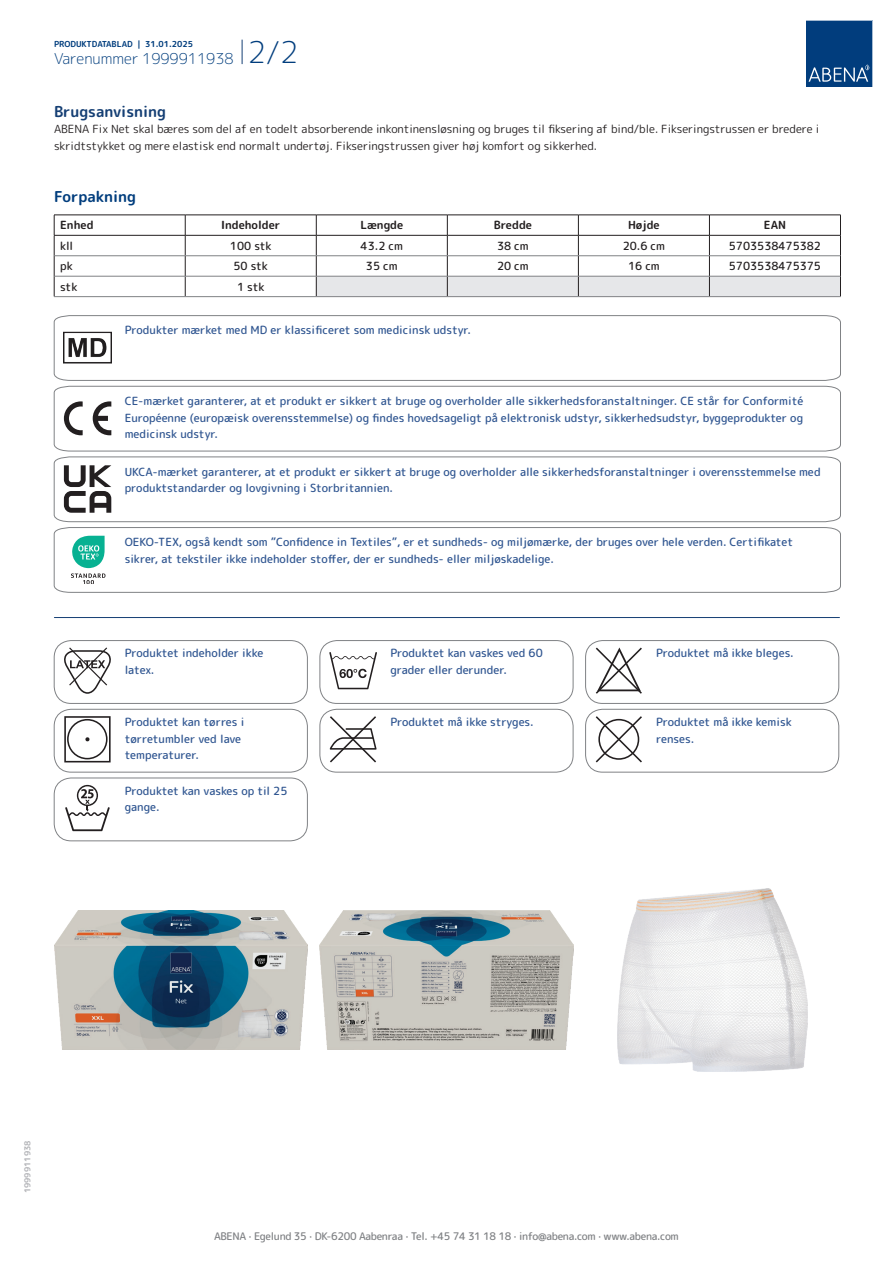
<style>
.page{position:relative;width:893px;height:1263px;background:#fff}
.page>*{position:absolute;margin:0;border:0;box-sizing:border-box;transform-origin:0 0}
.t1{font:300 15px "Rounded Mplus 1 c";color:#013d7d}
.t2{font:700 15px "Rounded Mplus 1 c";color:#153f74}
.t3{font:700 15px "Rounded Mplus 1 c";color:#013d7d}
.t4{font:500 11.25px/16.5px "Rounded Mplus 1 c";color:#305691}
.t5{font:11.25px/16.5px "Rounded Mplus 1 c";color:#231f20}
.t6{font:500 11.25px "Rounded Mplus 1 c";color:#231f20}
.t7{font:700 11.25px "Rounded Mplus 1 c";color:#231f20}
.t8{font:500 10.5px "Rounded Mplus 1 c";letter-spacing:-.03em;color:#808285}
.t9{font:700 8.25px "Rounded Mplus 1 c";color:#013d7d}
.t10{font:700 8.25px "Rounded Mplus 1 c";color:#b2b3b7}
.s1{font-size:30px}
</style>
<div class="page">
<svg style="left:242px;top:40px;width:1px;height:24px"></svg>
<svg style="left:806px;top:20px;width:67px;height:67px;background:#144b86"></svg>
<hr style="left:54px;top:215px;width:131px;height:1px;background:#231f20">
<hr style="left:185px;top:215px;width:131px;height:1px;background:#231f20">
<hr style="left:54px;top:235px;width:131px;height:1px;background:#231f20">
<hr style="left:185px;top:235px;width:131px;height:1px;background:#231f20">
<svg style="left:54px;top:215px;width:1px;height:81px"></svg>
<svg style="left:185px;top:215px;width:1px;height:81px"></svg>
<svg style="left:316px;top:215px;width:525px;height:81px"></svg>
<hr style="left:54px;top:255px;width:131px;height:1px;background:#808285">
<hr style="left:185px;top:255px;width:131px;height:1px;background:#808285">
<hr style="left:316px;top:255px;width:131px;height:1px;background:#808285">
<hr style="left:447px;top:255px;width:131px;height:1px;background:#808285">
<hr style="left:578px;top:255px;width:131px;height:1px;background:#808285">
<hr style="left:709px;top:255px;width:131px;height:1px;background:#808285">
<hr style="left:54px;top:276px;width:131px;height:1px;background:#808285">
<hr style="left:185px;top:276px;width:131px;height:1px;background:#808285">
<hr style="left:316px;top:276px;width:131px;height:1px;background:#808285">
<hr style="left:447px;top:276px;width:131px;height:1px;background:#808285">
<hr style="left:578px;top:276px;width:131px;height:1px;background:#808285">
<hr style="left:709px;top:276px;width:131px;height:1px;background:#808285">
<hr style="left:54px;top:296px;width:131px;height:1px;background:#808285">
<hr style="left:185px;top:296px;width:131px;height:1px;background:#808285">
<hr style="left:316px;top:296px;width:131px;height:1px;background:#808285">
<hr style="left:447px;top:296px;width:131px;height:1px;background:#808285">
<hr style="left:578px;top:296px;width:131px;height:1px;background:#808285">
<hr style="left:709px;top:296px;width:132px;height:1px;background:#808285">
<svg style="left:54px;top:315px;width:787px;height:66px"></svg>
<svg style="left:54px;top:386px;width:787px;height:65px"></svg>
<svg style="left:54px;top:456px;width:787px;height:66px"></svg>
<svg style="left:54px;top:527px;width:787px;height:66px"></svg>
<hr style="left:54px;top:617px;width:785px;height:1px;background:#153f74">
<svg style="left:64px;top:647px;width:47px;height:47px"></svg>
<div style="left:54px;top:640px;width:254px;height:64px;border:1px solid #808285;border-radius:17px"></div>
<svg style="left:329px;top:652px;width:48px;height:37px"></svg>
<div style="left:320px;top:640px;width:253px;height:64px;border:1px solid #808285;border-radius:17px"></div>
<svg style="left:596px;top:647px;width:46px;height:47px"></svg>
<div style="left:585px;top:640px;width:254px;height:64px;border:1px solid #808285;border-radius:17px"></div>
<svg style="left:64px;top:716px;width:47px;height:46px"></svg>
<div style="left:54px;top:709px;width:254px;height:63px;border:1px solid #808285;border-radius:17px"></div>
<svg style="left:330px;top:716px;width:47px;height:46px"></svg>
<div style="left:320px;top:709px;width:253px;height:63px;border:1px solid #808285;border-radius:17px"></div>
<svg style="left:596px;top:716px;width:46px;height:46px"></svg>
<div style="left:585px;top:709px;width:254px;height:63px;border:1px solid #808285;border-radius:17px"></div>
<svg style="left:65px;top:785px;width:45px;height:46px"></svg>
<div style="left:54px;top:778px;width:254px;height:63px;border:1px solid #808285;border-radius:17px"></div>
<img style="left:54px;top:911px;width:253px;height:138px">
<img style="left:320px;top:911px;width:253px;height:138px">
<img style="left:617px;top:889px;width:191px;height:182px">
<p class="t9" style="left:54px;top:38px;width:141px">PRODUKTDATABLAD | 31.01.2025</p>
<h1 class="t1" style="left:54px;top:48px;width:246px">Varenummer 1999911938 <span class="s1">2/2</span></h1>
<h1 class="t2" style="left:54px;top:101px;width:113px">Brugsanvisning</h1>
<p class="t5" style="left:54px;top:121px;width:767px">ABENA Fix Net skal bæres som del af en todelt absorberende inkontinensløsning og bruges til fiksering af bind/ble. Fikseringstrussen er bredere i skridtstykket og mere elastisk end normalt undertøj. Fikseringstrussen giver høj komfort og sikkerhed.</p>
<h1 class="t3" style="left:54px;top:186px;width:84px">Forpakning</h1>
<p class="t7" style="left:60px;top:217px;width:35px">Enhed</p>
<p class="t7" style="left:221px;top:217px;width:61px">Indeholder</p>
<p class="t7" style="left:360px;top:217px;width:44px">Længde</p>
<p class="t7" style="left:494px;top:217px;width:40px">Bredde</p>
<p class="t7" style="left:628px;top:217px;width:33px">Højde</p>
<p class="t7" style="left:764px;top:217px;width:24px">EAN</p>
<p class="t6" style="left:60px;top:238px;width:15px">kll</p>
<p class="t6" style="left:230px;top:238px;width:43px">100 stk</p>
<p class="t6" style="left:361px;top:238px;width:44px">43.2 cm</p>
<p class="t6" style="left:497px;top:238px;width:33px">38 cm</p>
<p class="t6" style="left:623px;top:238px;width:44px">20.6 cm</p>
<p class="t6" style="left:729px;top:238px;width:94px">5703538475382</p>
<p class="t6" style="left:60px;top:258px;width:14px">pk</p>
<p class="t6" style="left:233px;top:258px;width:36px">50 stk</p>
<p class="t6" style="left:366px;top:258px;width:33px">35 cm</p>
<p class="t6" style="left:497px;top:258px;width:33px">20 cm</p>
<p class="t6" style="left:628px;top:258px;width:33px">16 cm</p>
<p class="t6" style="left:729px;top:258px;width:94px">5703538475375</p>
<p class="t6" style="left:60px;top:279px;width:19px">stk</p>
<p class="t6" style="left:237px;top:279px;width:29px">1 stk</p>
<p class="t4" style="left:125px;top:322px;width:348px">Produkter mærket med MD er klassificeret som medicinsk udstyr.</p>
<p class="t4" style="left:125px;top:393px;width:680px;text-align:justify">CE-mærket garanterer, at et produkt er sikkert at bruge og overholder alle sikkerhedsforanstaltninger. CE står for Conformité Européenne (europæisk overensstemmelse) og findes hovedsageligt på elektronisk udstyr, sikkerhedsudstyr, byggeprodukter og medicinsk udstyr.</p>
<p class="t4" style="left:125px;top:463px;width:697px">UKCA-mærket garanterer, at et produkt er sikkert at bruge og overholder alle sikkerhedsforanstaltninger i overensstemmelse med produktstandarder og lovgivning i Storbritannien.</p>
<p class="t4" style="left:125px;top:534px;width:670px">OEKO-TEX, også kendt som ”Confidence in Textiles”, er et sundheds- og miljømærke, der bruges over hele verden. Certifikatet sikrer, at tekstiler ikke indeholder stoffer, der er sundheds- eller miljøskadelige.</p>
<p class="t4" style="left:125px;top:645px;width:140px">Produktet indeholder ikke latex.</p>
<p class="t4" style="left:390px;top:645px;width:154px">Produktet kan vaskes ved 60 grader eller derunder.</p>
<p class="t4" style="left:656px;top:645px;width:139px">Produktet må ikke bleges.</p>
<p class="t4" style="left:125px;top:714px;width:121px">Produktet kan tørres i tørretumbler ved lave temperaturer.</p>
<p class="t4" style="left:390px;top:714px;width:145px">Produktet må ikke stryges.</p>
<p class="t4" style="left:656px;top:714px;width:137px">Produktet må ikke kemisk renses.</p>
<p class="t4" style="left:125px;top:782px;width:164px">Produktet kan vaskes op til 25 gange.</p>
<p class="t10" style="left:22px;top:1193px;width:54px;rotate:-90deg">1999911938</p>
<p class="t8" style="left:214px;top:1229px;width:466px">ABENA · Egelund 35 · DK-6200 Aabenraa · Tel. +45 74 31 18 18 · info@abena.com · www.abena.com</p>
</div>
